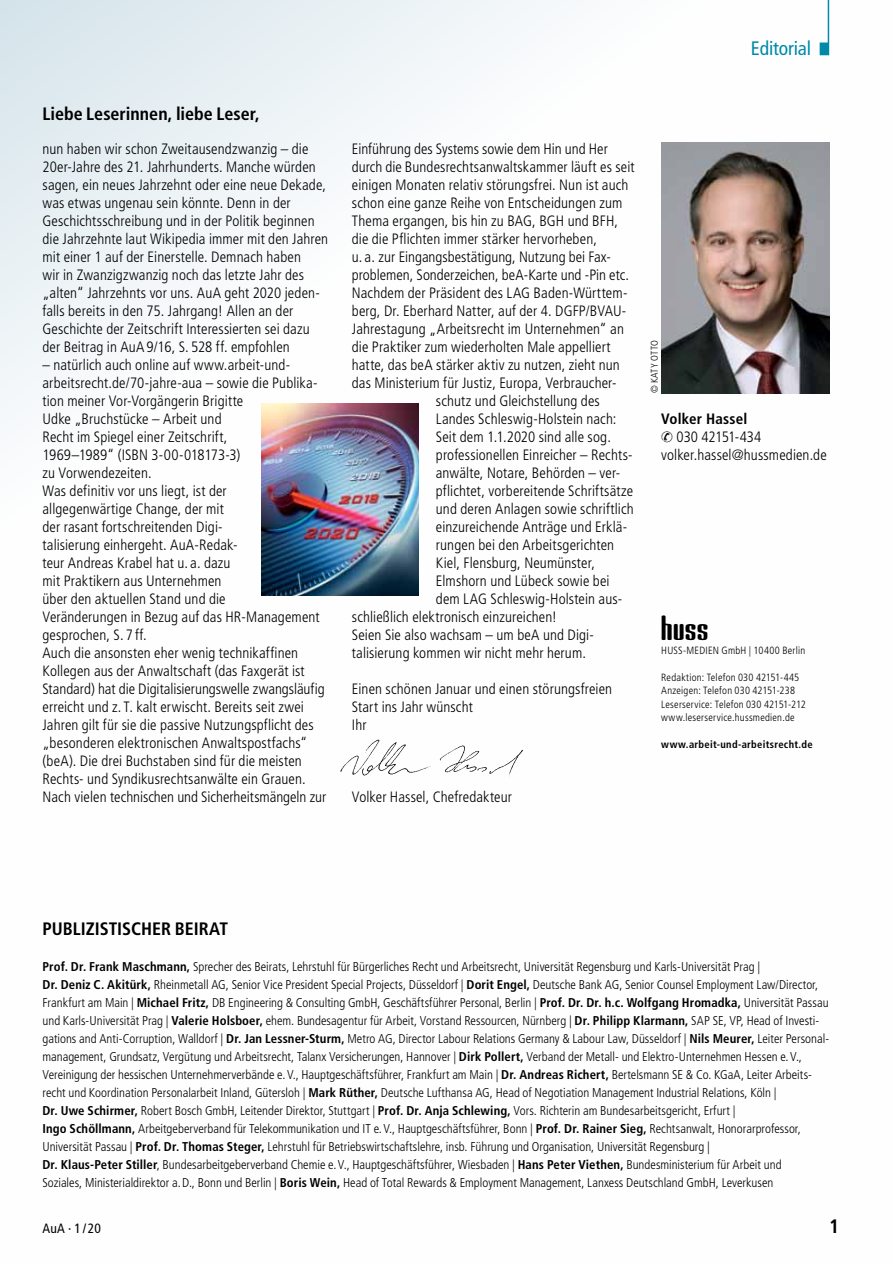
<style>
.page{position:relative;width:893px;height:1263px;background:#fff}
.page>*{position:absolute;margin:0;border:0;box-sizing:border-box;transform-origin:0 0}
.t1{font:30px "HUSS";color:#000}
.t2{font:condensed 19.5px "Frutiger LT Std";letter-spacing:-.005em;color:#0089a8}
.t3{font:700 condensed 19.5px "Frutiger LT Std";color:#000}
.t4{font:700 condensed 18px "Frutiger LT Std";color:#000}
.t5{font:300 condensed 15px/18px "Frutiger LT Std";letter-spacing:.01em;color:#000}
.t6{font:condensed 13.5px "Frutiger LT Std";color:#000}
.t7{font:300 condensed 12.75px/18px "Frutiger LT Std";color:#000}
.t8{font:300 condensed 10.5px/13.5px "Frutiger LT Std";letter-spacing:.02em;color:#000}
.t9{font:700 condensed 10.5px "Frutiger LT Std";letter-spacing:.03em;color:#000}
.t10{font:300 condensed 9.75px "Frutiger LT Std";letter-spacing:.025em;color:#000}
.s1{font-weight:700}
</style>
<div class="page">
<svg style="left:0;top:0;width:830px;height:596px"></svg>
<svg style="left:820px;top:0;width:9px;height:55px"></svg>
<img style="left:340px;top:739px;width:183px;height:38px">
<img style="left:661px;top:142px;width:168px;height:251px">
<img style="left:261px;top:404px;width:158px;height:191px">
<p class="t4" style="left:43px;top:103px;width:219px">Liebe Leserinnen, liebe Leser,</p>
<p class="t5" style="left:43px;top:140px;width:287px">nun haben wir schon Zweitausendzwanzig – die 20er-Jahre des 21. Jahrhunderts. Manche würden sagen, ein neues Jahrzehnt oder eine neue Dekade, was etwas ungenau sein könnte. Denn in der Geschichtsschreibung und in der Politik beginnen die Jahrzehnte laut Wikipedia immer mit den Jahren mit einer 1 auf der Einerstelle. Demnach haben<br>wir in Zwanzigzwanzig noch das letzte Jahr des „alten“ Jahrzehnts vor uns. AuA geht 2020 jeden&shy;falls bereits in den 75. Jahrgang! Allen an der Geschichte der Zeitschrift Interessierten sei dazu der Beitrag in AuA 9/16, S. 528 ff. empfohlen</p>
<p class="t5" style="left:43px;top:356px;width:285px">– natürlich auch online auf www.arbeit-und&shy;arbeitsrecht.de/70-jahre-aua – sowie die Publika&shy;tion meiner Vor-Vorgängerin Brigitte<br>Udke „Bruchstücke – Arbeit und<br>Recht im Spiegel einer Zeitschrift,<br>1969–1989“ (ISBN 3-00-018173-3)<br>zu Vorwendezeiten.<br>Was definitiv vor uns liegt, ist der<br>allgegenwärtige Change, der mit<br>der rasant fortschreitenden Digi-<br>talisierung einhergeht. AuA-Redak-<br>teur Andreas Krabel hat u. a. dazu<br>mit Praktikern aus Unternehmen<br>über den aktuellen Stand und die<br>Veränderungen in Bezug auf das HR-Management gesprochen, S. 7 ff.<br>Auch die ansonsten eher wenig technikaffinen Kollegen aus der Anwaltschaft (das Faxgerät ist Standard) hat die Digitalisierungswelle zwangsläufig erreicht und z. T. kalt erwischt. Bereits seit zwei Jahren gilt für sie die passive Nutzungspflicht des „besonderen elektronischen Anwaltspostfachs“ (beA). Die drei Buchstaben sind für die meisten Rechts- und Syndikusrechtsanwälte ein Grauen.<br>Nach vielen technischen und Sicherheitsmängeln zur</p>
<h2 class="t2" style="left:751px;top:37px;width:62px">Editorial</h2>
<p class="t5" style="left:352px;top:140px;width:257px">Einführung des Systems sowie dem Hin und Her</p>
<p class="t5" style="left:352px;top:158px;width:284px">durch die Bundesrechtsanwaltskammer läuft es seit</p>
<p class="t5" style="left:352px;top:176px;width:278px">einigen Monaten relativ störungsfrei. Nun ist auch</p>
<p class="t5" style="left:352px;top:194px;width:272px">schon eine ganze Reihe von Entscheidungen zum</p>
<p class="t5" style="left:352px;top:212px;width:268px">Thema ergangen, bis hin zu BAG, BGH und BFH,</p>
<p class="t5" style="left:352px;top:230px;width:247px">die die Pflichten immer stärker hervorheben,</p>
<p class="t5" style="left:352px;top:248px;width:259px">u. a. zur Eingangsbestätigung, Nutzung bei Fax-</p>
<p class="t5" style="left:352px;top:266px;width:279px">problemen, Sonderzeichen, beA-Karte und -Pin etc.</p>
<p class="t5" style="left:352px;top:284px;width:277px">Nachdem der Präsident des LAG Baden-Württem-</p>
<p class="t5" style="left:352px;top:302px;width:276px">berg, Dr. Eberhard Natter, auf der 4. DGFP/BVAU-</p>
<p class="t5" style="left:352px;top:320px;width:274px">Jahrestagung „Arbeitsrecht im Unternehmen“ an</p>
<p class="t5" style="left:352px;top:338px;width:260px">die Praktiker zum wiederholten Male appelliert</p>
<p class="t5" style="left:352px;top:356px;width:270px">hatte, das beA stärker aktiv zu nutzen, zieht nun</p>
<p class="t5" style="left:352px;top:374px;width:266px">das Ministerium für Justiz, Europa, Verbraucher-</p>
<p class="t5" style="left:436px;top:392px;width:166px">schutz und Gleichstellung des</p>
<p class="t5" style="left:436px;top:410px;width:182px">Landes Schleswig-Holstein nach:</p>
<p class="t5" style="left:436px;top:428px;width:177px">Seit dem 1.1.2020 sind alle sog.</p>
<p class="t5" style="left:436px;top:446px;width:198px">professionellen Einreicher – Rechts-</p>
<p class="t5" style="left:436px;top:464px;width:186px">anwälte, Notare, Behörden – ver-</p>
<p class="t5" style="left:436px;top:482px;width:199px">pflichtet, vorbereitende Schriftsätze</p>
<p class="t5" style="left:436px;top:500px;width:199px">und deren Anlagen sowie schriftlich</p>
<p class="t5" style="left:436px;top:518px;width:193px">einzureichende Anträge und Erklä-</p>
<p class="t5" style="left:436px;top:536px;width:180px">rungen bei den Arbeitsgerichten</p>
<p class="t5" style="left:436px;top:554px;width:161px">Kiel, Flensburg, Neumünster,</p>
<p class="t5" style="left:436px;top:572px;width:175px">Elmshorn und Lübeck sowie bei</p>
<p class="t5" style="left:436px;top:590px;width:188px">dem LAG Schleswig-Holstein aus-</p>
<p class="t5" style="left:352px;top:608px;width:207px">schließlich elektronisch einzureichen!</p>
<p class="t5" style="left:352px;top:626px;width:242px">Seien Sie also wachsam – um beA und Digi-</p>
<p class="t5" style="left:352px;top:644px;width:236px">talisierung kommen wir nicht mehr herum.</p>
<p class="t5" style="left:352px;top:680px;width:262px">Einen schönen Januar und einen störungsfreien<br>Start ins Jahr wünscht<br>Ihr</p>
<p class="t10" style="left:649px;top:393px;width:54px;rotate:-90deg">© KATY OTTO</p>
<p class="t5" style="left:661px;top:410px;width:167px"><span class="s1">Volker Hassel<br></span>✆ 030 42151-434 volker.hassel@hussmedien.de</p>
<h1 class="t1" style="left:661px;top:603px;width:49px">huss</h1>
<p class="t8" style="left:661px;top:644px;width:145px">HUSS-MEDIEN GmbH | 10400 Berlin</p>
<p class="t8" style="left:661px;top:671px;width:146px">Redaktion: Telefon 030 42151-445<br>Anzeigen: Telefon 030 42151-238<br>Leserservice: Telefon 030 42151-212 www.leserservice.hussmedien.de</p>
<p class="t9" style="left:661px;top:738px;width:153px">www.arbeit-und-arbeitsrecht.de</p>
<p class="t5" style="left:352px;top:788px;width:162px">Volker Hassel, Chefredakteur</p>
<p class="t4" style="left:43px;top:918px;width:187px">Publizistischer Beirat</p>
<p class="t7" style="left:42px;top:957px;width:788px"><span class="s1">Prof. Dr. Frank Maschmann,</span> Sprecher des Beirats, Lehrstuhl für Bürgerliches Recht und Arbeitsrecht, Universität Regensburg und Karls-Universität Prag |<br><span class="s1">Dr. Deniz C. Akitürk,</span> Rheinmetall AG, Senior Vice President Special Projects, Düsseldorf | <span class="s1">Dorit Engel,</span> Deutsche Bank AG, Senior Counsel Employment Law/Director, Frankfurt am Main | <span class="s1">Michael Fritz,</span> DB Engineering &amp; Consulting GmbH, Geschäftsführer Personal, Berlin | <span class="s1">Prof. Dr. Dr. h.c. Wolfgang Hromadka,</span> Universität Passau und Karls-Universität Prag | <span class="s1">Valerie Holsboer,</span> ehem. Bundesagentur für Arbeit, Vorstand Ressourcen, Nürnberg | <span class="s1">Dr. Philipp Klarmann,</span> SAP SE, VP, Head of Investi&shy;gations and Anti-Corruption, Walldorf | <span class="s1">Dr. Jan Lessner-Sturm,</span> Metro AG, Director Labour Relations Germany &amp; Labour Law, Düsseldorf | <span class="s1">Nils Meurer,</span> Leiter Personal&shy;management, Grundsatz, Vergütung und Arbeitsrecht, Talanx Versicherungen, Hannover | <span class="s1">Dirk Pollert,</span> Verband der Metall- und Elektro-Unternehmen Hessen e.V., Vereinigung der hessischen Unternehmerverbände e.V., Hauptgeschäftsführer, Frankfurt am Main | <span class="s1">Dr. Andreas Richert,</span> Bertelsmann SE &amp; Co. KGaA, Leiter Arbeits&shy;recht und Koordination Personalarbeit Inland, Gütersloh | <span class="s1">Mark Rüther,</span> Deutsche Lufthansa AG, Head of Negotiation Management Industrial Relations, Köln |<br><span class="s1">Dr. Uwe Schirmer,</span> Robert Bosch GmbH, Leitender Direktor, Stuttgart | <span class="s1">Prof. Dr. Anja Schlewing,</span> Vors. Richterin am Bundesarbeitsgericht, Erfurt |<br><span class="s1">I ngo Schöllmann,</span> Arbeitgeberverband für Telekommunikation und IT e.V., Hauptgeschäftsführer, Bonn | <span class="s1">Prof. Dr. Rainer Sieg,</span> Rechtsanwalt, Honorarprofessor, Universität Passau | <span class="s1">Prof. Dr. Thomas Steger,</span> Lehrstuhl für Betriebswirtschaftslehre, insb. Führung und Organisation, Universität Regensburg |<br><span class="s1">Dr. Klaus-Peter Stiller</span>, Bundesarbeitgeberverband Chemie e.V., Hauptgeschäftsführer, Wiesbaden | <span class="s1">Hans Peter Viethen,</span> Bundesministerium für Arbeit und<br>Soziales, Ministerialdirektor a.D., Bonn und Berlin | <span class="s1">Boris Wein,</span> Head of Total Rewards &amp; Employment Management, Lanxess Deutschland GmbH, Leverkusen</p>
<p class="t6" style="left:43px;top:1221px;width:60px">AuA · 1/20</p>
<h2 class="t3" style="left:829px;top:1215px;width:12px">1</h2>
</div>
